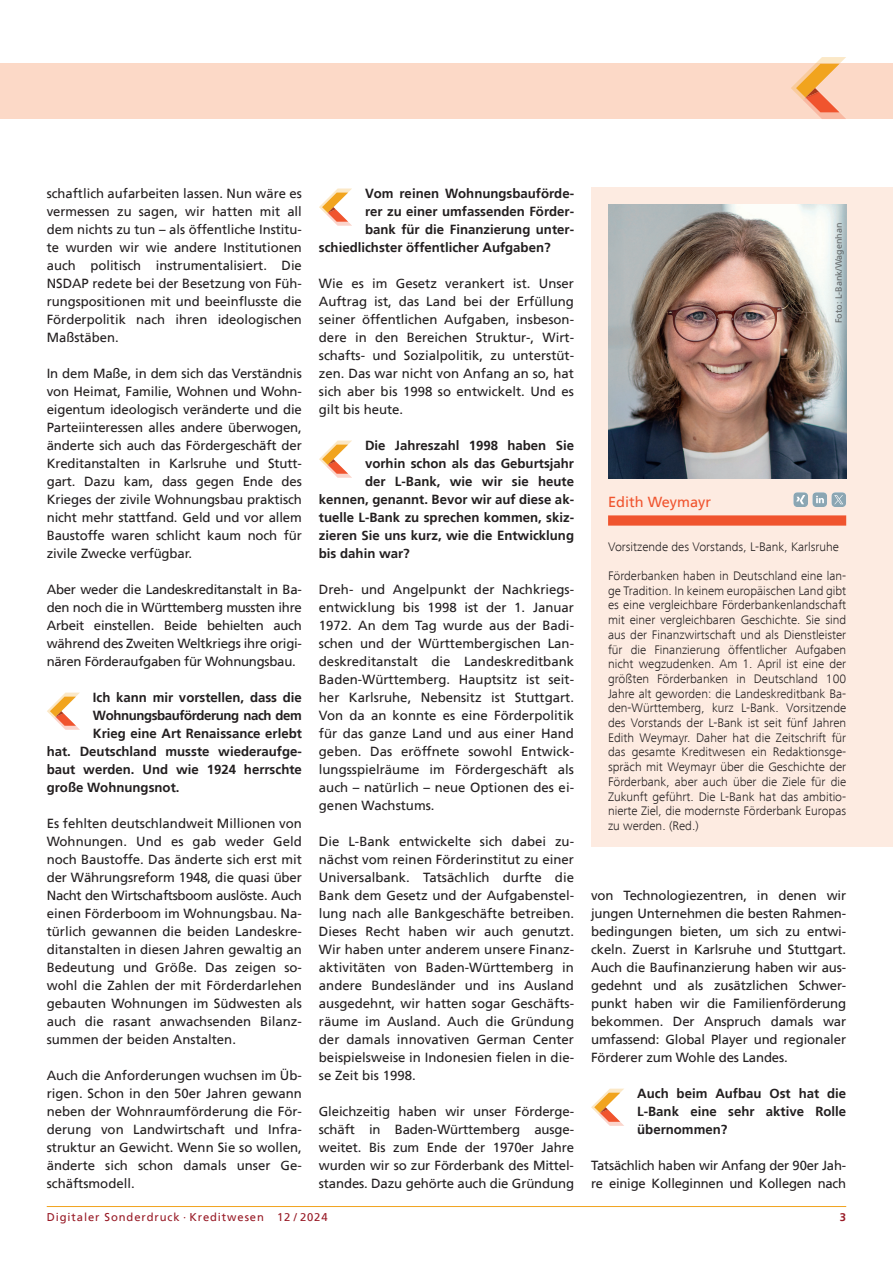
<style>
.page{position:relative;width:893px;height:1263px;background:#fff}
.page>*{position:absolute;margin:0;border:0;box-sizing:border-box;transform-origin:0 0}
.t1{font:14.55px "Frutiger";color:#f0542e}
.t2{font:13.2px/18px "Frutiger";letter-spacing:-.01em;color:#231f20;text-align:justify}
.t3{font:700 13.2px/18px "Frutiger";color:#231f20;text-align:justify}
.t4{font:700 13.2px "Frutiger";letter-spacing:-.03em;color:#231f20}
.t5{font:300 12.75px/14.7px "Frutiger Next Com";color:#231f20;text-align:justify}
.t6{font:11.25px "Frutiger";letter-spacing:.08em;color:#981a26}
.t7{font:700 11.25px "Frutiger";color:#981a26}
.t8{font:9px "Frutiger";color:#231f20}
</style>
<div class="page">
<hr style="left:47px;top:1206px;width:799px;height:1px;background:#f1a31e">
<div style="left:0;top:64px;width:893px;height:55px;background:#fcd9c7"></div>
<svg style="left:791px;top:57px;width:55px;height:62px"></svg>
<svg style="left:47px;top:692px;width:33px;height:38px"></svg>
<svg style="left:319px;top:188px;width:33px;height:38px"></svg>
<svg style="left:319px;top:440px;width:33px;height:38px"></svg>
<svg style="left:591px;top:1088px;width:33px;height:38px"></svg>
<div style="left:591px;top:187px;width:302px;height:659px;background:#fdebe1"></div>
<div style="left:608px;top:515px;width:238px;height:11px;background:#f0542e"></div>
<img style="left:608px;top:205px;width:238px;height:274px">
<svg style="left:793px;top:492px;width:53px;height:15px"></svg>
<p class="t2" style="left:47px;top:185px;width:257px">schaftlich aufarbeiten lassen. Nun wäre es vermessen zu sagen, wir hatten mit all dem nichts zu tun – als öffentliche Institu&shy;te wurden wir wie andere Institutionen auch politisch instrumentalisiert. Die NSDAP redete bei der Besetzung von Füh&shy;rungspositionen mit und beeinflusste die Förderpolitik nach ihren ideologischen Maßstäben.</p>
<p class="t2" style="left:47px;top:365px;width:257px">In dem Maße, in dem sich das Verständnis von Heimat, Familie, Wohnen und Wohn&shy;eigentum ideologisch veränderte und die Parteiinteressen alles andere überwogen, änderte sich auch das Fördergeschäft der Kreditanstalten in Karlsruhe und Stutt&shy;gart. Dazu kam, dass gegen Ende des Krieges der zivile Wohnungsbau praktisch nicht mehr stattfand. Geld und vor allem Baustoffe waren schlicht kaum noch für zivile Zwecke verfügbar.</p>
<p class="t2" style="left:47px;top:581px;width:257px">Aber weder die Landeskreditanstalt in Ba&shy;den noch die in Württemberg mussten ihre Arbeit einstellen. Beide behielten auch während des Zweiten Weltkriegs ihre origi&shy;nären Förderaufgaben für Wohnungsbau.</p>
<p class="t3" style="left:93px;top:689px;width:210px">Ich kann mir vorstellen, dass die</p>
<p class="t4" style="left:93px;top:710px;width:210px">Wohnungsbauförderung nach dem</p>
<p class="t3" style="left:93px;top:725px;width:210px">Krieg eine Art Renaissance erlebt</p>
<p class="t3" style="left:47px;top:743px;width:257px">hat. Deutschland musste wiederaufge-</p>
<p class="t3" style="left:47px;top:761px;width:257px">baut werden. Und wie 1924 herrschte</p>
<p class="t3" style="left:47px;top:779px;width:134px">große Wohnungsnot.</p>
<p class="t2" style="left:47px;top:815px;width:257px">Es fehlten deutschlandweit Millionen von Wohnungen. Und es gab weder Geld noch Baustoffe. Das änderte sich erst mit der Währungsreform 1948, die quasi über Nacht den Wirtschaftsboom auslöste. Auch einen Förderboom im Wohnungsbau. Na&shy;türlich gewannen die beiden Landeskre&shy;ditanstalten in diesen Jahren gewaltig an Bedeutung und Größe. Das zeigen so&shy;wohl die Zahlen der mit Förderdarlehen gebauten Wohnungen im Südwesten als auch die rasant anwachsenden Bilanz&shy;summen der beiden Anstalten.</p>
<p class="t2" style="left:47px;top:1067px;width:257px">Auch die Anforderungen wuchsen im Üb&shy;rigen. Schon in den 50er Jahren gewann neben der Wohnraumförderung die För&shy;derung von Landwirtschaft und Infra&shy;struktur an Gewicht. Wenn Sie so wollen, änderte sich schon damals unser Ge&shy;schäftsmodell.</p>
<p class="t3" style="left:365px;top:185px;width:210px">Vom reinen Wohnungsbauförde-</p>
<p class="t3" style="left:365px;top:203px;width:210px">rer zu einer umfassenden Förder-</p>
<p class="t3" style="left:365px;top:221px;width:210px">bank für die Finanzierung unter-</p>
<p class="t3" style="left:319px;top:239px;width:233px">schiedlichster öffentlicher Aufgaben?</p>
<p class="t2" style="left:319px;top:275px;width:257px">Wie es im Gesetz verankert ist. Unser Auftrag ist, das Land bei der Erfüllung seiner öffentlichen Aufgaben, insbeson&shy;dere in den Bereichen Struktur-, Wirt&shy;schafts- und Sozialpolitik, zu unterstüt&shy;zen. Das war nicht von Anfang an so, hat sich aber bis 1998 so entwickelt. Und es gilt bis heute.</p>
<p class="t3" style="left:365px;top:437px;width:210px">Die Jahreszahl 1998 haben Sie</p>
<p class="t3" style="left:365px;top:455px;width:210px">vorhin schon als das Geburtsjahr</p>
<p class="t3" style="left:365px;top:473px;width:210px">der L-Bank, wie wir sie heute</p>
<p class="t3" style="left:319px;top:491px;width:257px">kennen, genannt. Bevor wir auf diese ak-</p>
<p class="t3" style="left:319px;top:509px;width:257px">tuelle L-Bank zu sprechen kommen, skiz-</p>
<p class="t3" style="left:319px;top:527px;width:257px">zieren Sie uns kurz, wie die Entwicklung</p>
<p class="t3" style="left:319px;top:545px;width:92px">bis dahin war?</p>
<p class="t2" style="left:319px;top:581px;width:257px">Dreh- und Angelpunkt der Nachkriegs&shy;entwicklung bis 1998 ist der 1. Januar 1972. An dem Tag wurde aus der Badi&shy;schen und der Württembergischen Lan&shy;deskreditanstalt die Landeskreditbank Baden-Württemberg. Hauptsitz ist seit&shy;her Karlsruhe, Nebensitz ist Stuttgart.<br>Von da an konnte es eine Förderpolitik für das ganze Land und aus einer Hand geben. Das eröffnete sowohl Entwick&shy;lungsspielräume im Fördergeschäft als auch – natürlich – neue Optionen des ei&shy;genen Wachstums.</p>
<p class="t2" style="left:319px;top:833px;width:257px">Die L-Bank entwickelte sich dabei zu&shy;nächst vom reinen Förderinstitut zu einer Universalbank. Tatsächlich durfte die Bank dem Gesetz und der Aufgabenstel&shy;lung nach alle Bankgeschäfte betreiben.<br>Dieses Recht haben wir auch genutzt.<br>Wir haben unter anderem unsere Finanz&shy;aktivitäten von Baden-Württemberg in andere Bundesländer und ins Ausland ausgedehnt, wir hatten sogar Geschäfts&shy;räume im Ausland. Auch die Gründung der damals innovativen German Center beispielsweise in Indonesien fielen in die&shy;se Zeit bis 1998.</p>
<p class="t2" style="left:319px;top:1103px;width:257px;text-align:left">Gleichzeitig haben wir unser Förderge&shy;schäft in Baden-Württemberg ausge&shy;weitet. Bis zum Ende der 1970er Jahre wurden wir so zur Förderbank des Mittel-- standes. Dazu gehörte auch die Gründung</p>
<p class="t8" style="left:835px;top:323px;width:102px;rotate:-90deg">Foto: L-Bank/Wagenhan</p>
<p class="t1" style="left:608px;top:495px;width:105px">Edith Weymayr</p>
<p class="t5" style="left:608px;top:539px;width:232px">Vorsitzende des Vorstands, L-Bank, Karlsruhe</p>
<p class="t5" style="left:608px;top:568px;width:240px">Förderbanken haben in Deutschland eine lan&shy;ge Tradition. In keinem europäischen Land gibt es eine vergleichbare Förderbankenlandschaft mit einer vergleichbaren Geschichte. Sie sind aus der Finanzwirtschaft und als Dienstleister für die Finanzierung öffentlicher Aufgaben nicht wegzudenken. Am 1. April ist eine der größten Förderbanken in Deutschland 100<br>Jahre alt geworden: die Landeskreditbank Ba&shy;den-Württemberg, kurz L-Bank. Vorsitzende des Vorstands der L-Bank ist seit fünf Jahren Edith Weymayr. Daher hat die Zeitschrift für das gesamte Kreditwesen ein Redaktionsge&shy;spräch mit Weymayr über die Geschichte der Förderbank, aber auch über die Ziele für die Zukunft geführt. Die L-Bank hat das ambitio&shy;nierte Ziel, die modernste Förderbank Europas zu werden. (Red.)</p>
<p class="t2" style="left:591px;top:887px;width:257px">von Technologiezentren, in denen wir jungen Unternehmen die besten Rahmen&shy;bedingungen bieten, um sich zu entwi&shy;ckeln. Zuerst in Karlsruhe und Stuttgart.<br>Auch die Baufinanzierung haben wir aus&shy;gedehnt und als zusätzlichen Schwer&shy;punkt haben wir die Familienförderung bekommen. Der Anspruch damals war umfassend: Global Player und regionaler Förderer zum Wohle des Landes.</p>
<p class="t3" style="left:637px;top:1085px;width:210px">Auch beim Aufbau Ost hat die L-Bank eine sehr aktive Rolle übernommen?</p>
<p class="t2" style="left:591px;top:1157px;width:257px">Tatsächlich haben wir Anfang der 90er Jah&shy;re einige Kolleginnen und Kollegen nach</p>
<p class="t6" style="left:47px;top:1211px;width:282px">Digitaler Sonderdruck · Kreditwesen 12 / 2024</p>
<p class="t7" style="left:840px;top:1211px;width:8px">3</p>
</div>
